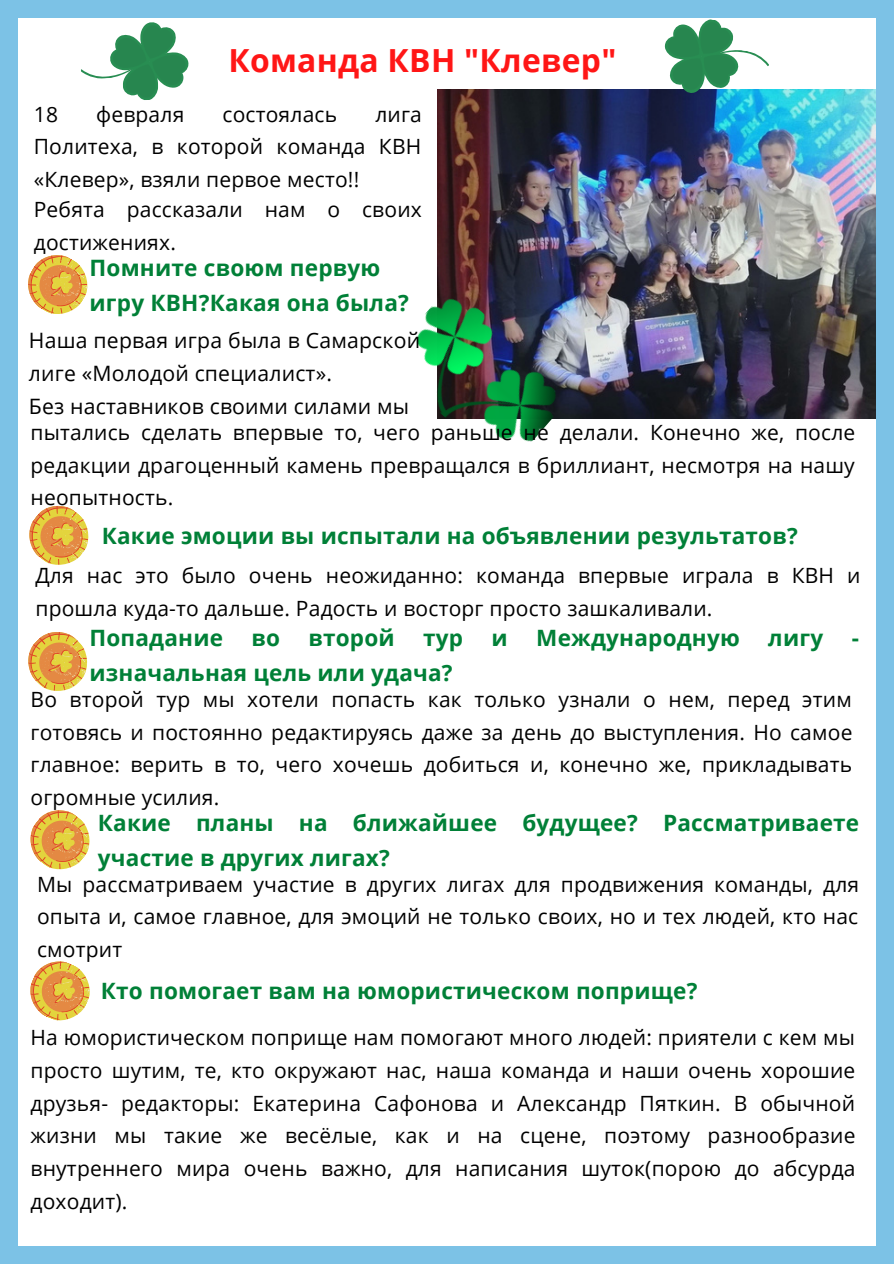
<style>
.page{position:relative;width:894px;height:1264px;background:#fff}
.page>*{position:absolute;margin:0;border:0;box-sizing:border-box;transform-origin:0 0}
.t1{font:700 31.8px "Open Sans";letter-spacing:.01em;color:#ff1616}
.t2{font:700 22.65px/35px "Open Sans";letter-spacing:.01em;color:#008037}
.t3{font:700 22.5px/35px "Open Sans";letter-spacing:.01em;color:#008037}
.t4{font:21.15px/32.7px "Open Sans";letter-spacing:.01em;color:#000}
.t5{font:21px/32.7px "Open Sans";letter-spacing:.01em;color:#000;text-align:justify}
</style>
<div class="page">
<div style="left:0;top:0;width:893px;height:1263px;background:#7cc2e6"></div>
<div style="left:19px;top:18px;width:856px;height:1227px;background:#fff"></div>
<img style="left:437px;top:89px;width:438px;height:329px">
<svg style="left:81px;top:22px;width:108px;height:78px"></svg>
<svg style="left:661px;top:19px;width:109px;height:77px"></svg>
<svg style="left:18px;top:494px;width:71px;height:83px"></svg>
<svg style="left:30px;top:961px;width:60px;height:60px"></svg>
<svg style="left:18px;top:244px;width:70px;height:81px"></svg>
<svg style="left:18px;top:620px;width:70px;height:83px"></svg>
<svg style="left:18px;top:798px;width:72px;height:83px"></svg>
<img style="left:416px;top:285px;width:158px;height:157px">
<p class="t1" style="left:228px;top:38px;width:389px">Команда КВН "Клевер"</p>
<p class="t5" style="left:34px;top:97px;width:26px">18</p>
<p class="t5" style="left:96px;top:97px;width:90px">февраля</p>
<p class="t5" style="left:222px;top:97px;width:116px">состоялась</p>
<p class="t5" style="left:34px;top:97px;width:389px;text-indent:341px">лига Политеха, в которой команда КВН «Клевер», взяли первое место!!</p>
<p class="t5" style="left:34px;top:193px;width:389px">Ребята рассказали нам о своих достижениях.</p>
<p class="t2" style="left:89px;top:249px;width:321px">Помните своюм первую игру КВН?Какая она была?</p>
<p class="t4" style="left:29px;top:324px;width:392px">Наша первая игра была в Самарской лиге «Молодой специалист».</p>
<p class="t4" style="left:29px;top:389px;width:381px">Без наставников своими силами мы</p>
<p class="t5" style="left:31px;top:415px;width:826px">пытались сделать впервые то, чего раньше не делали. Конечно же, после редакции драгоценный камень превращался в бриллиант, несмотря на нашу неопытность.</p>
<p class="t3" style="left:102px;top:518px;width:697px">Какие эмоции вы испытали на объявлении результатов?</p>
<p class="t5" style="left:35px;top:558px;width:826px">Для нас это было очень неожиданно: команда впервые играла в КВН и прошла куда-то дальше. Радость и восторг просто зашкаливали.</p>
<p class="t3" style="left:89px;top:620px;width:135px">Попадание</p>
<p class="t3" style="left:251px;top:620px;width:30px">во</p>
<p class="t3" style="left:308px;top:620px;width:88px">второй</p>
<p class="t3" style="left:423px;top:620px;width:41px">тур</p>
<p class="t3" style="left:491px;top:620px;width:18px">и</p>
<p class="t3" style="left:536px;top:620px;width:205px">Международную</p>
<p class="t3" style="left:768px;top:620px;width:56px">лигу</p>
<p class="t3" style="left:851px;top:620px;width:9px">-</p>
<p class="t3" style="left:89px;top:655px;width:364px">изначальная цель или удача?</p>
<p class="t5" style="left:31px;top:682px;width:823px">Во второй тур мы хотели попасть как только узнали о нем, перед этим готовясь и постоянно редактируясь даже за день до выступления. Но самое главное: верить в то, чего хочешь добиться и, конечно же, прикладывать огромные усилия.</p>
<p class="t3" style="left:98px;top:804px;width:762px">Какие планы на ближайшее будущее? Рассматриваете участие в других лигах?</p>
<p class="t5" style="left:37px;top:867px;width:823px">Мы рассматриваем участие в других лигах для продвижения команды, для опыта и, самое главное, для эмоций не только своих, но и тех людей, кто нас смотрит</p>
<p class="t3" style="left:101px;top:973px;width:598px">Кто помогает вам на юмористическом поприще?</p>
<p class="t5" style="left:31px;top:1020px;width:826px">На юмористическом поприще нам помогают много людей: приятели с кем мы просто шутим, те, кто окружают нас, наша команда и наши очень хорошие друзья- редакторы: Екатерина Сафонова и Александр Пяткин. В обычной жизни мы такие же весёлые, как и на сцене, поэтому разнообразие внутреннего мира очень важно, для написания шуток(порою до абсурда доходит).</p>
</div>
